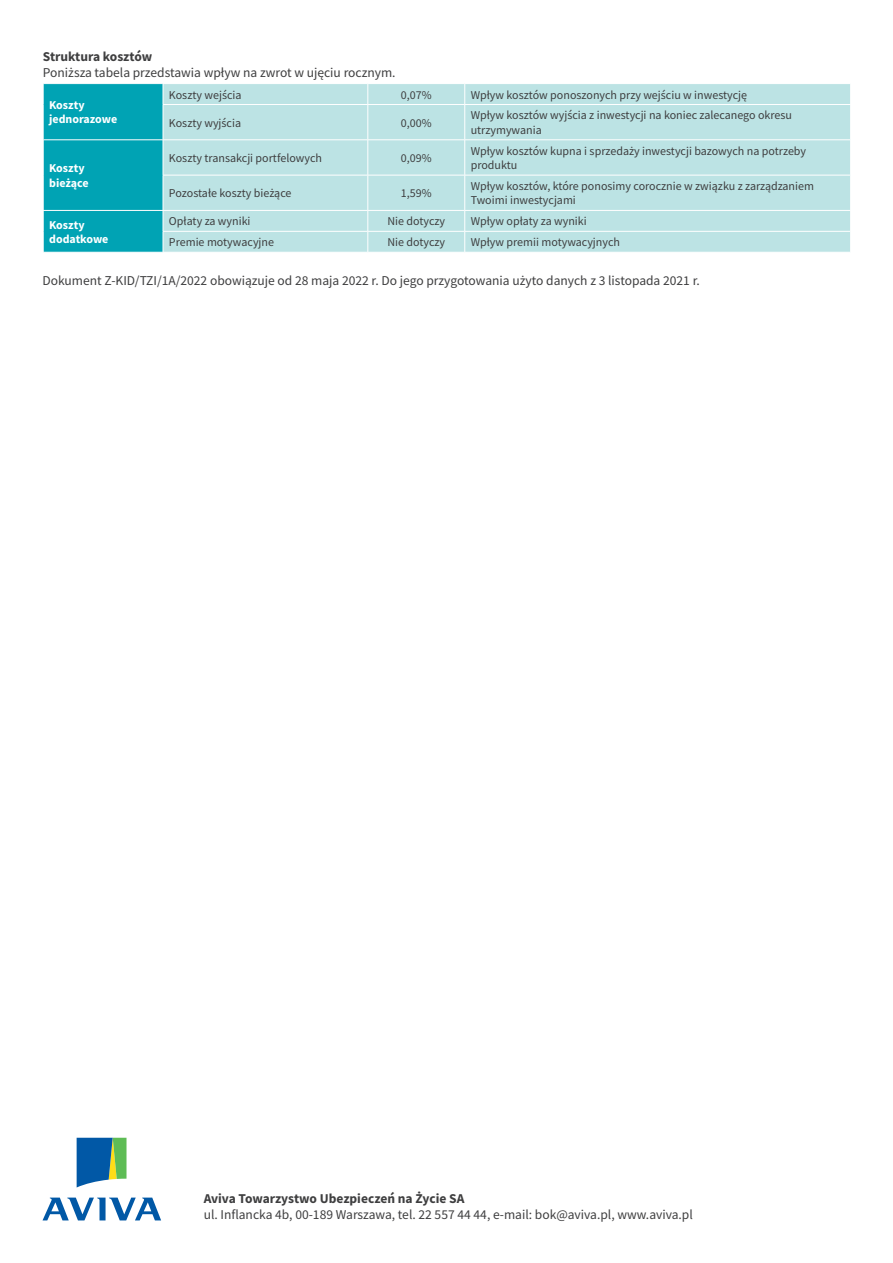
<style>
.page{position:relative;width:893px;height:1263px;background:#fff}
.page>*{position:absolute;margin:0;border:0;box-sizing:border-box;transform-origin:0 0}
.t1{font:13.5px "Source Sans Pro";color:#3e3e3f}
.t2{font:700 13.5px "Source Sans Pro";color:#3e3e3f}
.t3{font:12px/14.4px "Source Sans Pro";color:#3e3e3f}
.t4{font:700 12px/14.4px "Source Sans Pro";color:#fff}
</style>
<div class="page">
<svg style="left:77px;top:1138px;width:50px;height:49px;background:#438998"></svg>
<svg style="left:43px;top:1197px;width:118px;height:23px"></svg>
<div style="left:43px;top:84px;width:120px;height:56px;background:#00a3b4"></div>
<div style="left:164px;top:105px;width:686px;height:147px;background:#bce3e4"></div>
<hr style="left:368px;top:105px;width:1px;height:35px;background:#fff">
<hr style="left:464px;top:105px;width:1px;height:35px;background:#fff">
<hr style="left:368px;top:140px;width:1px;height:35px;background:#fff">
<hr style="left:464px;top:140px;width:1px;height:35px;background:#fff">
<hr style="left:368px;top:175px;width:1px;height:35px;background:#fff">
<hr style="left:464px;top:175px;width:1px;height:35px;background:#fff">
<svg style="left:368px;top:211px;width:1px;height:41px"></svg>
<svg style="left:464px;top:211px;width:1px;height:41px"></svg>
<svg style="left:43px;top:84px;width:1px;height:20px"></svg>
<hr style="left:43px;top:104px;width:1px;height:36px;background:#fff">
<div style="left:163px;top:84px;width:687px;height:20px;background:#bce3e4"></div>
<hr style="left:163px;top:175px;width:205px;height:1px;background:#fff">
<hr style="left:368px;top:175px;width:97px;height:1px;background:#fff">
<hr style="left:465px;top:175px;width:386px;height:1px;background:#fff">
<hr style="left:163px;top:140px;width:205px;height:1px;background:#fff">
<hr style="left:368px;top:140px;width:97px;height:1px;background:#fff">
<hr style="left:465px;top:140px;width:386px;height:1px;background:#fff">
<hr style="left:163px;top:210px;width:205px;height:1px;background:#fff">
<div style="left:43px;top:140px;width:121px;height:112px;background:#00a3b4"></div>
<hr style="left:368px;top:210px;width:97px;height:1px;background:#fff">
<hr style="left:465px;top:210px;width:386px;height:1px;background:#fff">
<hr style="left:163px;top:231px;width:205px;height:1px;background:#fff">
<hr style="left:368px;top:231px;width:97px;height:1px;background:#fff">
<hr style="left:465px;top:231px;width:386px;height:1px;background:#fff">
<p class="t2" style="left:43px;top:48px;width:111px">Struktura kosztów</p>
<p class="t1" style="left:43px;top:64px;width:354px">Poniższa tabela przedstawia wpływ na zwrot w ujęciu rocznym.</p>
<p class="t4" style="left:49px;top:98px;width:70px">Koszty jednorazowe</p>
<p class="t3" style="left:169px;top:87px;width:74px">Koszty wejścia</p>
<p class="t3" style="left:401px;top:87px;width:32px">0,07%</p>
<p class="t3" style="left:471px;top:87px;width:278px">Wpływ kosztów ponoszonych przy wejściu w inwestycję</p>
<p class="t3" style="left:169px;top:115px;width:74px">Koszty wyjścia</p>
<p class="t3" style="left:401px;top:115px;width:32px">0,00%</p>
<p class="t3" style="left:471px;top:108px;width:323px">Wpływ kosztów wyjścia z inwestycji na koniec zalecanego okresu utrzymywania</p>
<p class="t4" style="left:49px;top:161px;width:41px">Koszty bieżące</p>
<p class="t3" style="left:169px;top:151px;width:155px">Koszty transakcji portfelowych</p>
<p class="t3" style="left:401px;top:151px;width:32px">0,09%</p>
<p class="t3" style="left:471px;top:143px;width:337px">Wpływ kosztów kupna i sprzedaży inwestycji bazowych na potrzeby produktu</p>
<p class="t3" style="left:169px;top:186px;width:124px">Pozostałe koszty bieżące</p>
<p class="t3" style="left:401px;top:186px;width:32px">1,59%</p>
<p class="t3" style="left:471px;top:179px;width:345px">Wpływ kosztów, które ponosimy corocznie w związku z zarządzaniem<br>Twoimi inwestycjami</p>
<p class="t4" style="left:49px;top:217px;width:61px">Koszty dodatkowe</p>
<p class="t3" style="left:169px;top:214px;width:83px">Opłaty za wyniki</p>
<p class="t3" style="left:387px;top:214px;width:59px">Nie dotyczy</p>
<p class="t3" style="left:471px;top:214px;width:118px">Wpływ opłaty za wyniki</p>
<p class="t3" style="left:169px;top:235px;width:106px">Premie motywacyjne</p>
<p class="t3" style="left:387px;top:235px;width:59px">Nie dotyczy</p>
<p class="t3" style="left:471px;top:235px;width:151px">Wpływ premii motywacyjnych</p>
<p class="t1" style="left:43px;top:272px;width:659px">Dokument Z-KID/TZI/1A/2022 obowiązuje od 28 maja 2022 r. Do jego przygotowania użyto danych z 3 listopada 2021 r.</p>
<p class="t2" style="left:204px;top:1189px;width:262px">Aviva Towarzystwo Ubezpieczeń na Życie SA</p>
<p class="t1" style="left:204px;top:1206px;width:491px">ul. Inflancka 4b, 00-189 Warszawa, tel. 22 557 44 44, e-mail: bok@aviva.pl, www.aviva.pl</p>
</div>
